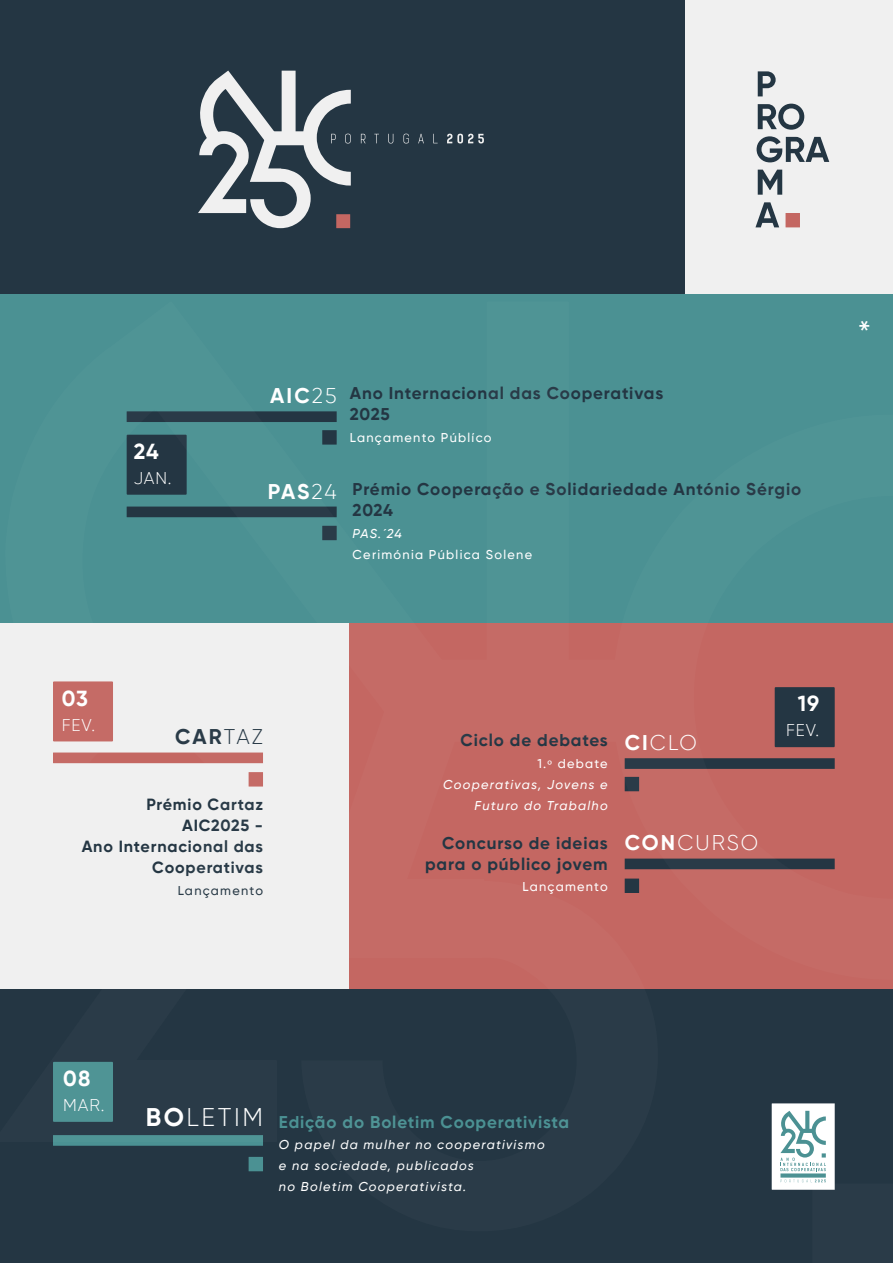
<style>
.page{position:relative;width:893px;height:1263px;background:#fff}
.page>*{position:absolute;margin:0;border:0;box-sizing:border-box;transform-origin:0 0}
.t1{font:300 37.8px "Gilroy";color:#fff}
.t2{font:300 25.5px "Gilroy";letter-spacing:.1em;color:#fff}
.t3{font:700 21.75px "Gilroy";letter-spacing:.045em;color:#fff}
.t4{font:300 21.3px "Gilroy";letter-spacing:.1em;color:#fff}
.t5{font:700 21.3px "Gilroy";letter-spacing:.09em;color:#fff}
.t6{font:700 21.3px "Gilroy";color:#243643}
.t7{font:700 16.95px/21.3px "Gilroy";letter-spacing:.05em;color:#243643}
.t8{font:700 16.95px "Gilroy";letter-spacing:.05em;color:#4b9193}
.t9{font:300 16.95px "Gilroy";letter-spacing:.05em;color:#fff}
.t10{font:700 16.2px/21.3px "Gilroy";letter-spacing:.05em;color:#243643;text-align:right}
.t11{font:italic 500 12.75px/21.3px "Gilroy";letter-spacing:.1em;color:#fff;text-align:right}
.t12{font:500 12.75px "Gilroy";letter-spacing:.1em;color:#fff}
.t13{font:500 12.75px "Gilroy";letter-spacing:.1em;color:#243643}
.s1{font-weight:300}
.s2{font-style:normal}
.s3{font-family:"Myriad Pro";font-weight:400;font-style:normal}
.s4{font-weight:700}
</style>
<div class="page">
<div style="left:0;top:287px;width:893px;height:429px;background:#4b9193"></div>
<div style="left:682px;top:0;width:211px;height:293px;background:#f0f0f0"></div>
<div style="left:0;top:0;width:684px;height:293px;background:#243643"></div>
<svg style="left:785px;top:213px;width:15px;height:14px"></svg>
<svg style="left:758px;top:71px;width:18px;height:25px"></svg>
<svg style="left:758px;top:104px;width:46px;height:26px"></svg>
<svg style="left:757px;top:136px;width:72px;height:26px"></svg>
<svg style="left:758px;top:170px;width:24px;height:25px"></svg>
<svg style="left:755px;top:202px;width:24px;height:25px"></svg>
<svg style="left:198px;top:71px;width:153px;height:157px"></svg>
<svg style="left:361px;top:134px;width:5px;height:9px"></svg>
<svg style="left:374px;top:134px;width:5px;height:9px"></svg>
<svg style="left:388px;top:134px;width:5px;height:9px"></svg>
<svg style="left:403px;top:134px;width:6px;height:9px"></svg>
<svg style="left:418px;top:134px;width:6px;height:9px"></svg>
<svg style="left:433px;top:134px;width:5px;height:9px"></svg>
<svg style="left:447px;top:134px;width:37px;height:9px"></svg>
<div style="left:347px;top:623px;width:546px;height:378px;background:#c46762"></div>
<div style="left:0;top:989px;width:893px;height:274px;background:#243643"></div>
<svg style="left:53px;top:1142px;width:210px;height:4px"></svg>
<svg style="left:249px;top:1157px;width:14px;height:14px"></svg>
<svg style="left:5px;top:411px;width:344px;height:314px"></svg>
<svg style="left:0;top:659px;width:292px;height:483px;fill:#f0f0f0"></svg>
<div style="left:299px;top:660px;width:50px;height:329px;background:#f0f0f0"></div>
<svg style="left:624px;top:687px;width:211px;height:206px"></svg>
<svg style="left:772px;top:1103px;width:63px;height:87px;background:#d7e5e6"></svg>
<p class="t3" style="left:134px;top:438px;width:26px">24</p>
<p class="t9" style="left:134px;top:467px;width:39px">JAN.</p>
<p class="t5" style="left:270px;top:382px;width:68px">AIC<span class="s1">25</span></p>
<p class="t7" style="left:350px;top:382px;width:315px">Ano Internacional das Cooperativas<br>2025</p>
<p class="t12" style="left:350px;top:429px;width:143px">Lançamento Públíco</p>
<p class="t5" style="left:268px;top:478px;width:70px">PAS<span class="s1">24</span></p>
<p class="t7" style="left:353px;top:478px;width:450px">Prémio Cooperação e Solidariedade António Sérgio<br>2024</p>
<p class="t11" style="left:353px;top:522px;width:51px">PAS.´24</p>
<p class="t12" style="left:353px;top:547px;width:181px">Cerimónia Pública Solene</p>
<h1 class="t1" style="left:857px;top:311px;width:16px">*</h1>
<p class="t3" style="left:62px;top:684px;width:28px">03</p>
<p class="t9" style="left:62px;top:714px;width:34px">FEV.</p>
<p class="t6" style="left:175px;top:723px;width:89px">CAR<span class="s1">TAZ</span></p>
<p class="t7" style="left:461px;top:730px;width:149px">Ciclo de debates</p>
<p class="t11" style="left:443px;top:752px;width:166px"><span class="s2">1.</span><span class="s3">º</span> <span class="s2">debate<br></span>Cooperativas, Jovens e<br>Futuro do Trabalho</p>
<p class="t10" style="left:82px;top:793px;width:183px">Prémio Cartaz<br>AIC2025 -<br>Ano Internacional das<br>Cooperativas</p>
<p class="t13" style="left:178px;top:882px;width:87px">Lançamento</p>
<p class="t7" style="left:425px;top:832px;width:184px;text-align:right">Concurso de ideias para o público jovem</p>
<p class="t12" style="left:522px;top:879px;width:87px">Lançamento</p>
<p class="t4" style="left:625px;top:729px;width:74px"><span class="s4">CI</span>CLO</p>
<p class="t4" style="left:625px;top:829px;width:135px"><span class="s4">CON</span>CURSO</p>
<p class="t3" style="left:798px;top:690px;width:23px">19</p>
<p class="t9" style="left:786px;top:720px;width:34px">FEV.</p>
<p class="t3" style="left:63px;top:1065px;width:29px">08</p>
<p class="t9" style="left:63px;top:1094px;width:43px">MAR.</p>
<h2 class="t2" style="left:146px;top:1102px;width:119px"><span class="s4">BO</span>LETIM</h2>
<p class="t8" style="left:279px;top:1111px;width:292px">Edição do Boletim Cooperativista</p>
<p class="t11" style="left:279px;top:1134px;width:267px;text-align:left">O papel da mulher no cooperativismo e na sociedade, publicados<br>no Boletim Cooperativista.</p>
</div>
